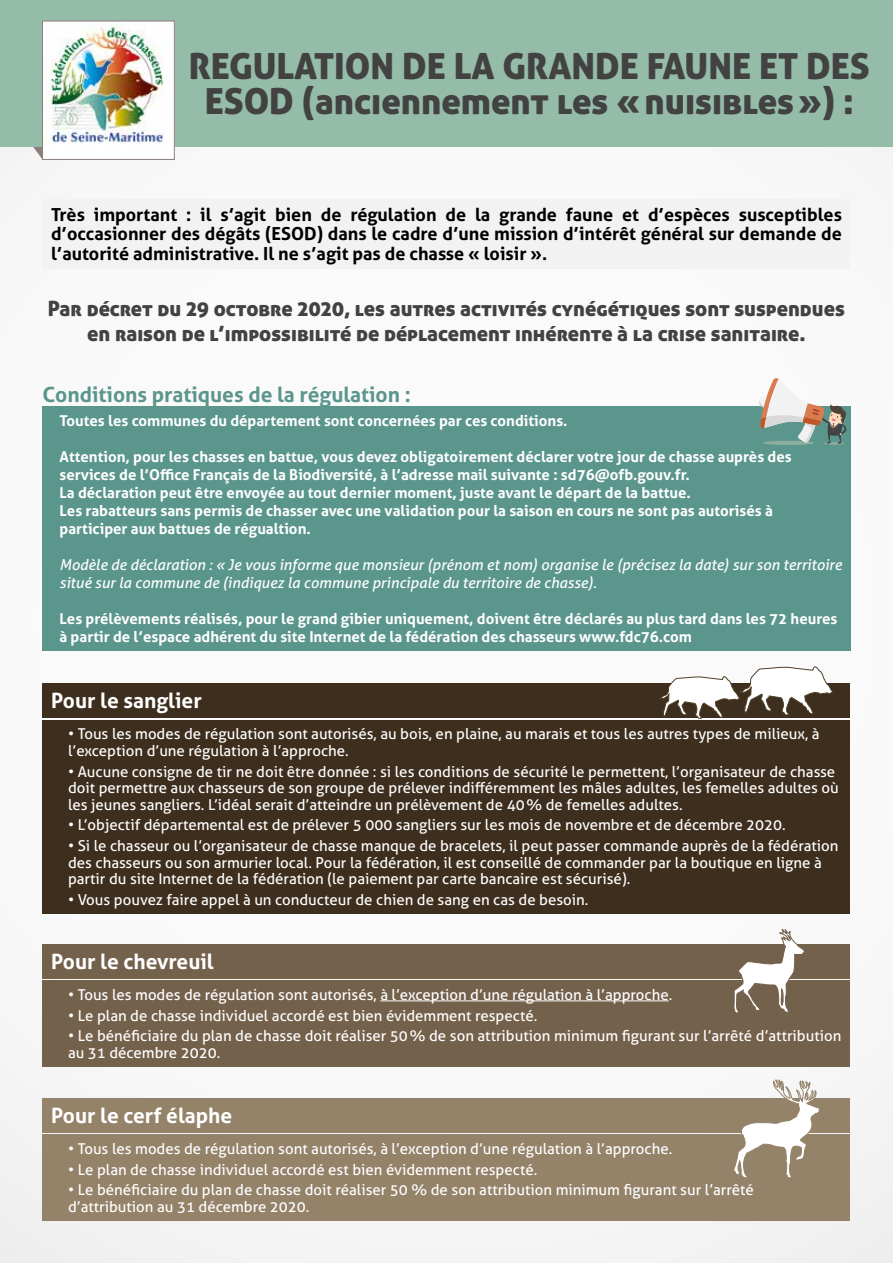
<style>
.page{position:relative;width:893px;height:1263px;background:#fff}
.page>*{position:absolute;margin:0;border:0;box-sizing:border-box;transform-origin:0 0}
.t1{font:36px/34.5px "Aller Display";color:#424242;text-align:center}
.t2{font:21px/25.2px "Aller Display";color:#424242;text-align:center}
.t3{font:700 21px "Aller";color:#fff}
.t4{font:700 21px "Aller";color:#5b968c}
.t5{font:700 18px/19.5px "Aller";color:#000;text-align:justify}
.t6{font:15px/16.5px "Aller";color:#fff}
.t7{font:700 15px/18px "Aller";color:#fff}
.t8{font:italic 15px/18px "Aller";color:#fff}
</style>
<div class="page">
<img style="left:0;top:146px;width:893px;height:1117px">
<div style="left:43px;top:406px;width:808px;height:244px;background:#5b968c"></div>
<svg style="left:33px;top:146px;width:9px;height:13px"></svg>
<div style="left:0;top:0;width:893px;height:146px;background:#95bba9"></div>
<svg style="left:758px;top:377px;width:93px;height:68px"></svg>
<div style="left:43px;top:21px;width:131px;height:138px;background:#fff"></div>
<img style="left:44px;top:23px;width:120px;height:120px">
<div style="left:42px;top:21px;width:133px;height:139px;border:1px solid #8b7f79"></div>
<div style="left:43px;top:199px;width:807px;height:69px;background:#f3f2f2"></div>
<div style="left:43px;top:720px;width:807px;height:193px;background:#3e2e1d"></div>
<div style="left:43px;top:684px;width:807px;height:34px;background:#3e2e1d"></div>
<div style="left:43px;top:980px;width:807px;height:86px;background:#74614b"></div>
<hr style="left:380px;top:1000px;width:289px;height:1px;background:#fff">
<div style="left:43px;top:944px;width:807px;height:34px;background:#74614b"></div>
<div style="left:43px;top:1134px;width:807px;height:86px;background:#948269"></div>
<div style="left:43px;top:1098px;width:807px;height:34px;background:#948269"></div>
<svg style="left:659px;top:666px;width:175px;height:54px"></svg>
<svg style="left:733px;top:919px;width:72px;height:94px"></svg>
<svg style="left:733px;top:1066px;width:87px;height:112px"></svg>
<h1 class="t1" style="left:189px;top:49px;width:683px">REGULATION DE LA GRANDE FAUNE ET DES<br>ESOD (anciennement les «nuisibles») :</h1>
<p class="t5" style="left:51px;top:205px;width:792px">Très important : il s’agit bien de régulation de la grande faune et d’espèces susceptibles d’occasionner des dégâts (ESOD) dans le cadre d’une mission d’intérêt général sur demande de l’autorité administrative. Il ne s’agit pas de chasse « loisir ».</p>
<h2 class="t2" style="left:48px;top:296px;width:799px">Par décret du 29 octobre 2020, les autres activités cynégétiques sont suspendues en raison de l’impossibilité de déplacement inhérente à la crise sanitaire.</h2>
<h2 class="t4" style="left:43px;top:381px;width:370px">Conditions pratiques de la régulation :</h2>
<p class="t7" style="left:60px;top:412px;width:509px">Toutes les communes du département sont concernées par ces conditions.</p>
<p class="t7" style="left:60px;top:448px;width:734px">Attention, pour les chasses en battue, vous devez obligatoirement déclarer votre jour de chasse auprès des services de l’Office Français de la Biodiversité, à l’adresse mail suivante : sd76@ofb.gouv.fr.<br>La déclaration peut être envoyée au tout dernier moment, juste avant le départ de la battue.<br>Les rabatteurs sans permis de chasser avec une validation pour la saison en cours ne sont pas autorisés à participer aux battues de régualtion.</p>
<p class="t8" style="left:60px;top:556px;width:784px">Modèle de déclaration : « Je vous informe que monsieur (prénom et nom) organise le (précisez la date) sur son territoire situé sur la commune de (indiquez la commune principale du territoire de chasse).</p>
<p class="t7" style="left:60px;top:610px;width:779px">Les prélèvements réalisés, pour le grand gibier uniquement, doivent être déclarés au plus tard dans les 72 heures à partir de l’espace adhérent du site Internet de la fédération des chasseurs www.fdc76.com</p>
<h2 class="t3" style="left:51px;top:688px;width:152px">Pour le sanglier</h2>
<p class="t6" style="left:68px;top:726px;width:753px">• Tous les modes de régulation sont autorisés, au bois, en plaine, au marais et tous les autres types de milieux, à l’exception d’une régulation à l’approche.</p>
<p class="t6" style="left:68px;top:763px;width:772px">• Aucune consigne de tir ne doit être donnée : si les conditions de sécurité le permettent, l’organisateur de chasse doit permettre aux chasseurs de son groupe de prélever indifféremment les mâles adultes, les femelles adultes où les jeunes sangliers. L’idéal serait d’atteindre un prélèvement de 40% de femelles adultes.</p>
<p class="t6" style="left:68px;top:817px;width:719px">• L’objectif départemental est de prélever 5 000 sangliers sur les mois de novembre et de décembre 2020.</p>
<p class="t6" style="left:68px;top:837px;width:772px">• Si le chasseur ou l’organisateur de chasse manque de bracelets, il peut passer commande auprès de la fédération des chasseurs ou son armurier local. Pour la fédération, il est conseillé de commander par la boutique en ligne à partir du site Internet de la fédération (le paiement par carte bancaire est sécurisé).</p>
<p class="t6" style="left:68px;top:891px;width:522px">• Vous pouvez faire appel à un conducteur de chien de sang en cas de besoin.</p>
<h2 class="t3" style="left:51px;top:948px;width:164px">Pour le chevreuil</h2>
<p class="t6" style="left:68px;top:986px;width:606px">• Tous les modes de régulation sont autorisés, à l’exception d’une régulation à l’approche.</p>
<p class="t6" style="left:68px;top:1007px;width:471px">• Le plan de chasse individuel accordé est bien évidemment respecté.</p>
<p class="t6" style="left:68px;top:1028px;width:775px">• Le bénéficiaire du plan de chasse doit réaliser 50% de son attribution minimum figurant sur l’arrêté d’attribution au 31 décembre 2020.</p>
<h2 class="t3" style="left:51px;top:1102px;width:183px">Pour le cerf élaphe</h2>
<p class="t6" style="left:68px;top:1140px;width:606px">• Tous les modes de régulation sont autorisés, à l’exception d’une régulation à l’approche.</p>
<p class="t6" style="left:68px;top:1161px;width:471px">• Le plan de chasse individuel accordé est bien évidemment respecté.</p>
<p class="t6" style="left:68px;top:1182px;width:687px">• Le bénéficiaire du plan de chasse doit réaliser 50 % de son attribution minimum figurant sur l’arrêté d’attribution au 31 décembre 2020.</p>
</div>
